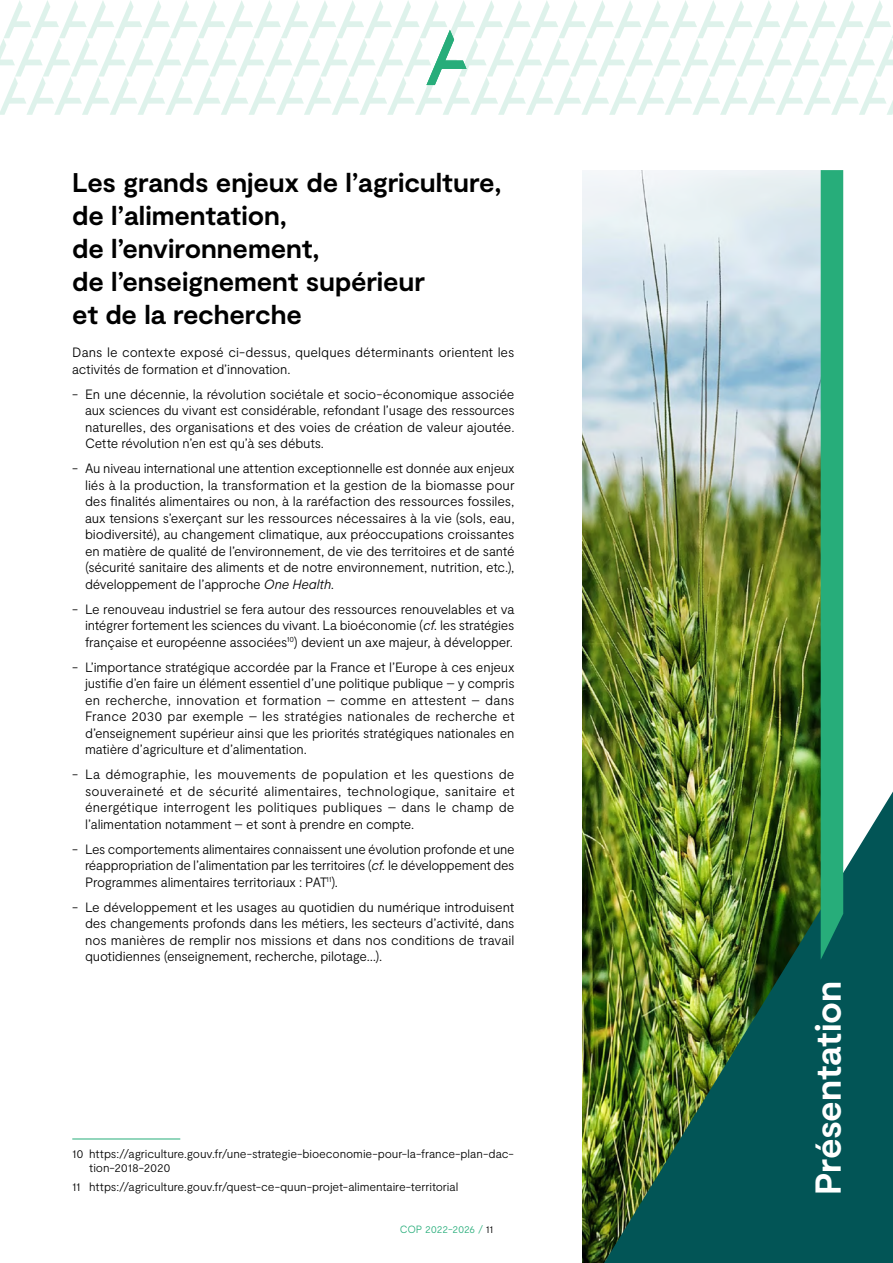
<style>
.page{position:relative;width:893px;height:1263px;background:#fff}
.page>*{position:absolute;margin:0;border:0;box-sizing:border-box;transform-origin:0 0}
.t1{font:700 36px "Moderat";letter-spacing:-.01em;color:#fff}
.t2{font:700 27px/33px "Moderat";letter-spacing:-.005em;color:#000}
.t3{font:300 13.5px/16.5px "Moderat";letter-spacing:-.01em;color:#000;text-align:justify}
.t4{font:300 12px/14.4px "Moderat";letter-spacing:-.01em;color:#000}
.t5{font:300 10.5px "Moderat";letter-spacing:-.015em;color:#27ad7a}
.s1{font-style:italic}
.s2{color:#000}
</style>
<div class="page">
<svg style="left:0;top:0;width:893px;height:115px"></svg>
<img style="left:583px;top:170px;width:238px;height:1093px">
<hr style="left:72px;top:1138px;width:108px;height:1px;background:#27ad7a">
<img style="left:604px;top:791px;width:289px;height:472px">
<div style="left:821px;top:170px;width:22px;height:790px;background:#27ad7a"></div>
<h2 class="t2" style="left:72px;top:167px;width:431px">Les grands enjeux de l’agriculture, de l’alimentation,<br>de l’environnement,<br>de l’enseignement supérieur<br>et de la recherche</h2>
<p class="t3" style="left:72px;top:344px;width:444px">Dans le contexte exposé ci-dessus, quelques déterminants orientent les activités de formation et d’innovation.</p>
<p class="t3" style="left:85px;top:386px;width:431px;text-indent:-13px">- En une décennie, la révolution sociétale et socio-économique associée aux sciences du vivant est considérable, refondant l’usage des ressources naturelles, des organisations et des voies de création de valeur ajoutée.<br>Cette révolution n’en est qu’à ses débuts.</p>
<p class="t3" style="left:85px;top:460px;width:431px;text-indent:-13px">- Au niveau international une attention exceptionnelle est donnée aux enjeux liés à la production, la transformation et la gestion de la biomasse pour des finalités alimentaires ou non, à la raréfaction des ressources fossiles, aux tensions s’exerçant sur les ressources nécessaires à la vie (sols, eau, biodiversité), au changement climatique, aux préoccupations croissantes en matière de qualité de l’environnement, de vie des territoires et de santé (sécurité sanitaire des aliments et de notre environnement, nutrition, etc.), développement de l’approche <span class="s1">One Health.</span></p>
<p class="t3" style="left:85px;top:601px;width:431px;text-indent:-13px">- Le renouveau industriel se fera autour des ressources renouvelables et va intégrer fortement les sciences du vivant. La bioéconomie (<span class="s1">cf.</span> les stratégies française et européenne associées<sup>10</sup>) devient un axe majeur, à développer.</p>
<p class="t3" style="left:85px;top:659px;width:431px;text-indent:-13px">- L’importance stratégique accordée par la France et l’Europe à ces enjeux justifie d’en faire un élément essentiel d’une politique publique – y compris en recherche, innovation et formation – comme en attestent – dans France 2030 par exemple – les stratégies nationales de recherche et d’enseignement supérieur ainsi que les priorités stratégiques nationales en matière d’agriculture et d’alimentation.</p>
<p class="t3" style="left:85px;top:767px;width:431px;text-indent:-13px">- La démographie, les mouvements de population et les questions de souveraineté et de sécurité alimentaires, technologique, sanitaire et énergétique interrogent les politiques publiques – dans le champ de l’alimentation notamment – et sont à prendre en compte.</p>
<p class="t3" style="left:85px;top:841px;width:431px;text-indent:-13px">- Les comportements alimentaires connaissent une évolution profonde et une réappropriation de l’alimentation par les territoires (<span class="s1">cf.</span> le développement des Programmes alimentaires territoriaux : PAT<sup>11</sup>).</p>
<p class="t3" style="left:85px;top:899px;width:431px;text-indent:-13px">- Le développement et les usages au quotidien du numérique introduisent des changements profonds dans les métiers, les secteurs d’activité, dans nos manières de remplir nos missions et dans nos conditions de travail quotidiennes (enseignement, recherche, pilotage…).</p>
<p class="t4" style="left:89px;top:1146px;width:426px;text-indent:-17px">10 https://agriculture.gouv.fr/une-strategie-bioeconomie-pour-la-france-plan-dac&shy;tion-2018-2020</p>
<p class="t4" style="left:72px;top:1179px;width:388px">11 https://agriculture.gouv.fr/quest-ce-quun-projet-alimentaire-territorial</p>
<p class="t5" style="left:400px;top:1223px;width:95px">COP 2022-2026 / <span class="s2">11</span></p>
<h1 class="t1" style="left:807px;top:1195px;width:215px;rotate:-90deg">Présentation</h1>
</div>
